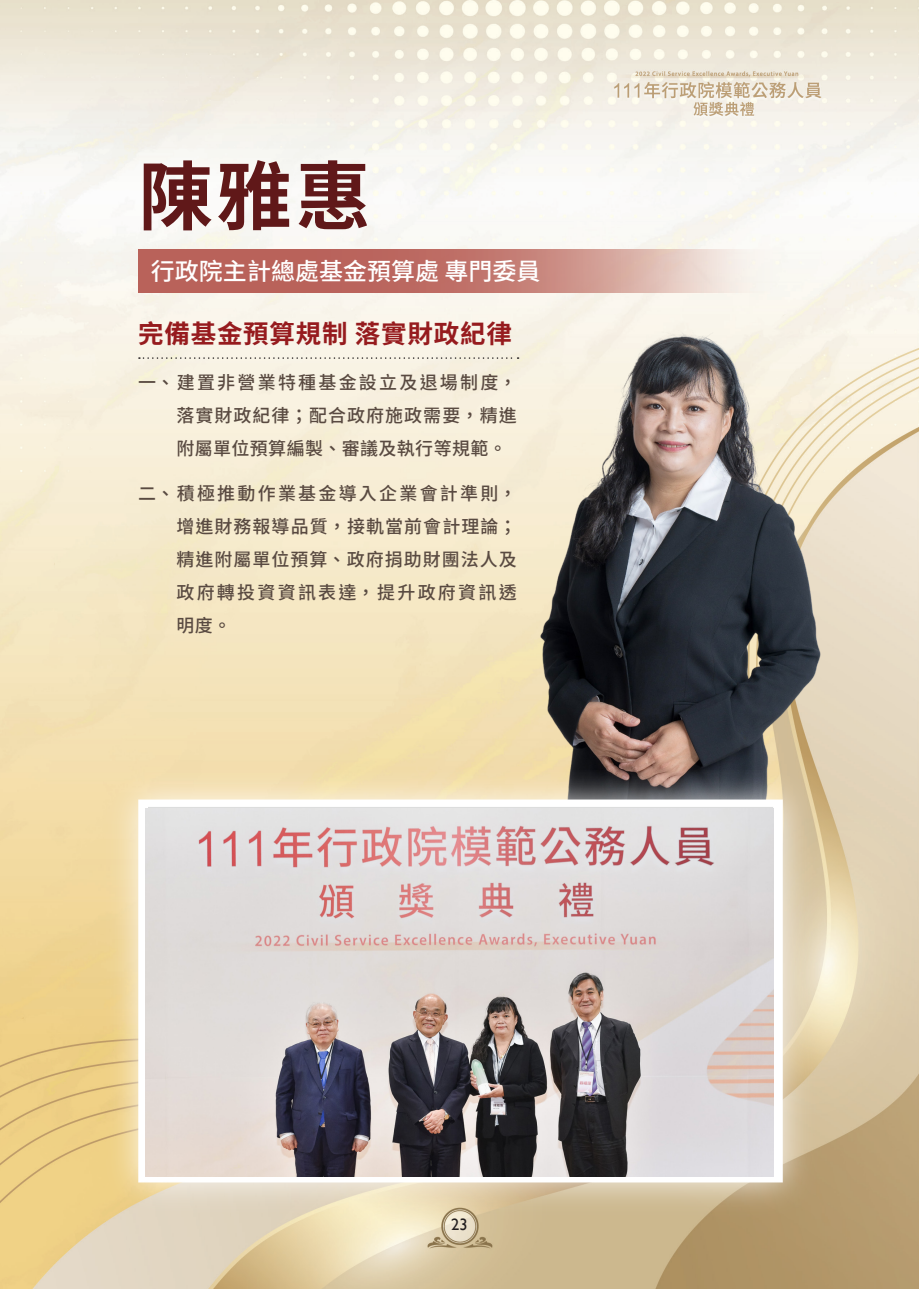
<style>
.page{position:relative;width:919px;height:1289px;background:#fff}
.page>*{position:absolute;margin:0;border:0;box-sizing:border-box;transform-origin:0 0}
.t1{font:700 75px "Source Han Sans TC";color:#601819}
.t2{font:700 25.5px "Source Han Sans TC";letter-spacing:.03em;color:#961b1e}
.t3{font:500 24px "Source Han Sans TC";color:#fff}
.t4{font:500 18px/33px "Source Han Sans TC";letter-spacing:.055em;color:#594a41;text-align:justify}
.t5{font:16.5px "Gill Sans";color:#231f20}
</style>
<div class="page">
<img style="left:0;top:0;width:918px;height:770px">
<img style="left:138px;top:249px;width:642px;height:44px">
<svg style="left:139px;top:357px;width:379px;height:2px"></svg>
<img style="left:534px;top:320px;width:316px;height:450px">
<img style="left:26px;top:770px;width:892px;height:518px">
<img style="left:146px;top:808px;width:627px;height:368px">
<img style="left:0;top:770px;width:26px;height:518px">
<p class="t1" style="left:138px;top:154px;width:234px">陳雅惠</p>
<p class="t3" style="left:151px;top:258px;width:391px">行政院主計總處基金預算處 專門委員</p>
<p class="t2" style="left:138px;top:319px;width:375px">完備基金預算規制落實財政紀律</p>
<p class="t4" style="left:176px;top:366px;width:342px;text-indent:-38px">一、建置非營業特種基金設立及退場制度，落實財政紀律；配合政府施政需要，精進附屬單位預算編製、審議及執行等規範。</p>
<p class="t4" style="left:176px;top:477px;width:342px;text-indent:-38px">二、積極推動作業基金導入企業會計準則，增進財務報導品質，接軌當前會計理論；精進附屬單位預算、政府捐助財團法人及政府轉投資資訊表達，提升政府資訊透明度。</p>
<p class="t5" style="left:451px;top:1215px;width:18px">23</p>
</div>
